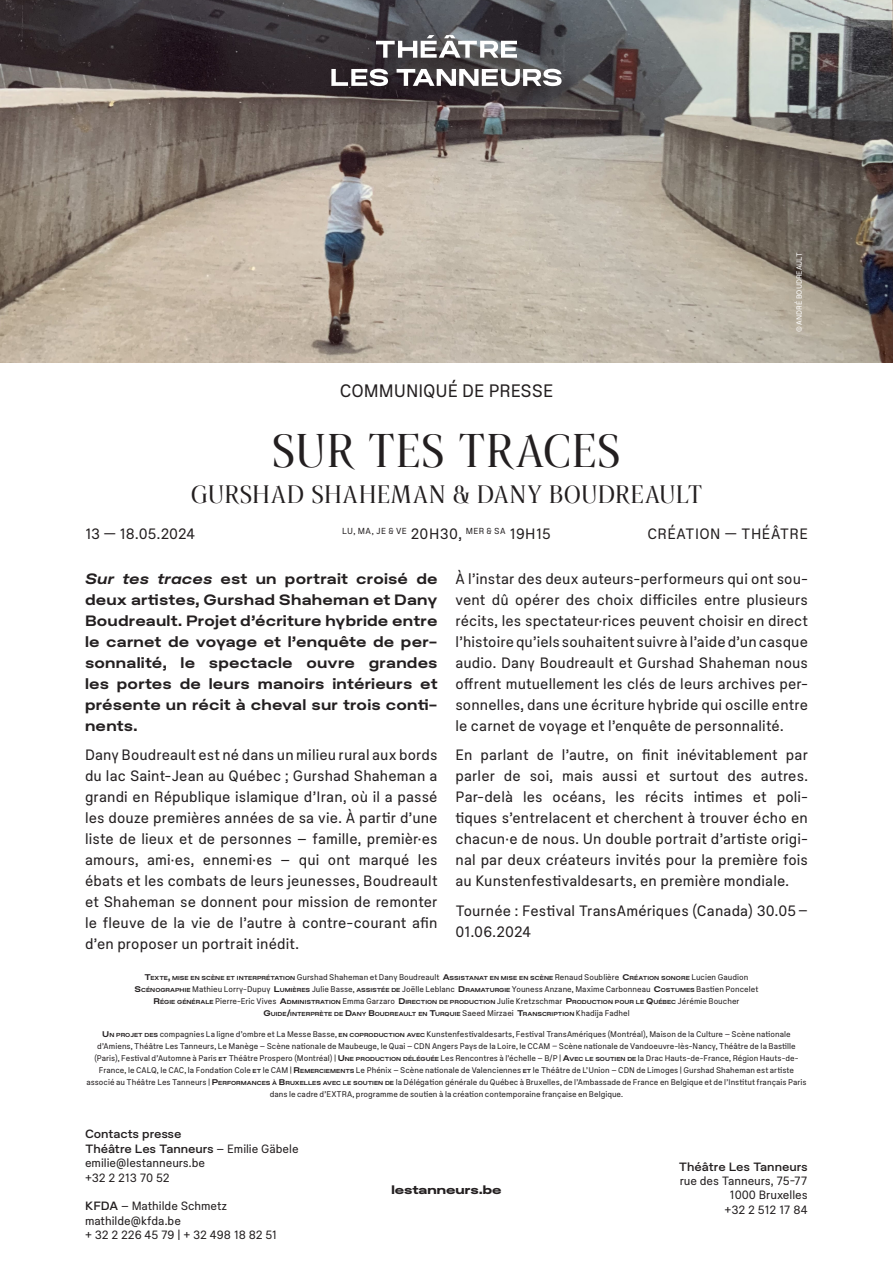
<style>
.page{position:relative;width:893px;height:1263px;background:#fff}
.page>*{position:absolute;margin:0;border:0;box-sizing:border-box;transform-origin:0 0}
.TEXTE___TITRE{font:45px "Rando Display";letter-spacing:.015em;color:#231f20}
.TEXTE___ARTISTES{font:24px "Rando Display";letter-spacing:.035em;color:#231f20}
.t1{font:18px "Plaid S";color:#231f20}
.Texte_Normal{font:15px/21px "Plaid S";letter-spacing:.01em;color:#231f20;text-align:justify}
.Texte_Normal-2{font:15px/21px "Plaid L";letter-spacing:.01em;color:#231f20;text-align:justify}
.TEXTE___ARTISTES-2{font:15px "Plaid S";letter-spacing:.02em;color:#231f20}
.TEXTE___ARTISTES-3{font:15px "Plaid S";color:#231f20}
.t2{font:12px "Plaid S";letter-spacing:-.005em;color:#231f20}
.t3{font:12px "Plaid M";letter-spacing:-.005em;color:#231f20}
.t4{font:12px "Plaid XL";letter-spacing:.005em;color:#231f20}
.TEXTE___ARTISTES-4{font:8.7px "Plaid S";letter-spacing:.05em;color:#231f20}
.Texte_Normal-3{font:8.25px/12px "Plaid S";letter-spacing:.005em;color:#231f20;text-align:center}
.TEXTE___COPYRIGHT{font:7.5px "Plaid S";color:#fff}
.Texte_Normal-4{font:5.7px/12px "Plaid L";letter-spacing:.005em;color:#231f20;text-align:center}
.s1{font-size:15px}
.s2{font-size:8.25px}
.s3{font-family:"Plaid S";font-size:8.25px}
.s4{font-family:"Plaid L"}
.s5{font-family:"Plaid L";font-size:5.7px}
.s6{font-family:"Plaid L Italic"}
.s7{font-family:"Plaid S"}
.s8{font-family:"Plaid M"}
</style>
<div class="page">
<img style="left:0;top:0;width:893px;height:362px">
<div style="left:334px;top:38px;width:246px;height:67px;background:#231f20;opacity:.5"></div>
<svg style="left:376px;top:35px;width:141px;height:23px"></svg>
<svg style="left:331px;top:69px;width:57px;height:17px"></svg>
<svg style="left:397px;top:69px;width:165px;height:17px"></svg>
<p class="t1" style="left:340px;top:379px;width:215px">COMMUNIQUÉ DE PRESSE</p>
<p class="TEXTE___TITRE" style="left:272px;top:418px;width:351px">SUR TES TRACES</p>
<p class="TEXTE___ARTISTES" style="left:191px;top:477px;width:513px">GURSHAD SHAHEMAN &amp; DANY BOUDREAULT</p>
<p class="TEXTE___COPYRIGHT" style="left:794px;top:332px;width:81px;rotate:-90deg">© ANDRÉ BOUDREAULT</p>
<p class="TEXTE___ARTISTES-3" style="left:85px;top:524px;width:112px">13 — 18.05.2024</p>
<p class="TEXTE___ARTISTES-4" style="left:342px;top:525px;width:210px">LU, MA, JE &amp; VE <span class="s1">20H30,</span> MER &amp; SA <span class="s1">19H15</span></p>
<p class="TEXTE___ARTISTES-2" style="left:647px;top:524px;width:162px">CRÉATION — THÉÂTRE</p>
<p class="Texte_Normal" style="left:455px;top:568px;width:354px">À l’instar des deux auteurs-performeurs qui ont sou&shy;vent dû opérer des choix difficiles entre plusieurs récits, les spectateur·rices peuvent choisir en direct l’histoire qu’iels souhaitent suivre à l’aide d’un casque audio. Dany Boudreault et Gurshad Shaheman nous offrent mutuellement les clés de leurs archives per&shy;sonnelles, dans une écriture hybride qui oscille entre le carnet de voyage et l’enquête de personnalité.</p>
<p class="Texte_Normal" style="left:455px;top:745px;width:354px">En parlant de l’autre, on finit inévitablement par parler de soi, mais aussi et surtout des autres.<br>Par-delà les océans, les récits intimes et poli&shy;tiques s’entrelacent et cherchent à trouver écho en chacun·e de nous. Un double portrait d’artiste origi&shy;nal par deux créateurs invités pour la première fois au Kunstenfestivaldesarts, en première mondiale.</p>
<p class="Texte_Normal" style="left:455px;top:900px;width:354px">Tournée : Festival TransAmériques (Canada) 30.05–<br>01.06.2024</p>
<p class="Texte_Normal-4" style="left:145px;top:972px;width:605px"><span class="s2">T</span>EXTE<span class="s2">,</span> MISE EN SCÈNE ET INTERPRÉTATION <span class="s3">Gurshad Shaheman et Dany Boudreault</span> <span class="s2">A</span>SSISTANAT EN MISE EN SCÈNE <span class="s3">Renaud Soublière</span> <span class="s2">C</span>RÉATION SONORE <span class="s3">Lucien Gaudion</span></p>
<p class="Texte_Normal-3" style="left:135px;top:983px;width:625px"><span class="s4">S</span><span class="s5">CÉNOGRAPHIE</span> Mathieu Lorry-Dupuy <span class="s4">L</span><span class="s5">UMIÈRES</span> Julie Basse, <span class="s5">ASSISTÉE DE</span> Joëlle Leblanc <span class="s4">D</span> <span class="s5">RAMATURGIE</span> Youness Anzane, Maxime Carbonneau <span class="s4">C</span><span class="s5">OSTUMES</span> Bastien Poncelet</p>
<p class="Texte_Normal-4" style="left:153px;top:996px;width:587px"><span class="s2">R</span> ÉGIE GÉNÉRALE <span class="s3">Pierre-Eric Vives</span> <span class="s2">A</span>DMINISTRATION <span class="s3">Emma Garzaro</span> <span class="s2">D</span> IRECTION DE PRODUCTION <span class="s3">Julie Kretzschmar</span> <span class="s2">P</span>RODUCTION POUR LE <span class="s2">Q</span>UÉBEC <span class="s3">Jérémie Boucher<br></span><span class="s2">G</span>UIDE<span class="s2">/</span>INTERPRÈTE DE <span class="s2">D</span>ANY <span class="s2">B</span>OUDREAULT EN <span class="s2">T</span>URQUIE <span class="s3">Saeed Mirzaei</span> <span class="s2">T</span>RANSCRIPTION <span class="s3">Khadija Fadhel</span></p>
<p class="Texte_Normal-3" style="left:86px;top:1028px;width:722px"><span class="s4">U</span> <span class="s5">N PROJET DES</span> compagnies La ligne d’ombre et La Messe Basse, <span class="s5">EN COPRODUCTION AVEC</span> Kunstenfestivaldesarts, Festival TransAmériques (Montréal), Maison de la Culture – Scène nationale d’Amiens, Théâtre Les Tanneurs, Le Manège – Scène nationale de Maubeuge, le Quai – CDN Angers Pays de la Loire, le CCAM – Scène nationale de Vandoeuvre-lès-Nancy, Théâtre de la Bastille (Paris), Festival d’Automne à Paris <span class="s5">ET</span> Théâtre Prospero (Montréal) | <span class="s4">U</span> <span class="s5">NE PRODUCTION DÉLÉGUÉE</span> Les Rencontres à l’échelle – B/P | <span class="s4">A</span><span class="s5">VEC LE SOUTIEN DE</span> la Drac Hauts-de-France, Région Hauts-de-France, le CALQ, le CAC, la Fondation Cole <span class="s5">ET</span> le CAM | <span class="s4">R</span> <span class="s5">EMERCIEMENTS</span> Le Phénix – Scène nationale de Valenciennes <span class="s5">ET</span> le Théâtre de L’Union – CDN de Limoges | Gurshad Shaheman est artiste associé au Théâtre Les Tanneurs | <span class="s4">P</span><span class="s5">ERFORMANCES À</span> <span class="s4">B</span> <span class="s5">RUXELLES AVEC LE SOUTIEN DE</span> la Délégation générale du Québec à Bruxelles, de l’Ambassade de France en Belgique et de l’Institut français Paris dans le cadre d’EXTRA, programme de soutien à la création contemporaine française en Belgique.</p>
<p class="Texte_Normal-2" style="left:85px;top:568px;width:354px"><span class="s6">Sur tes traces</span> est un portrait croisé de deux artistes, Gurshad Shaheman et Dany Boudreault. Projet d’écriture hybride entre le carnet de voyage et l’enquête de per&shy;sonnalité, le spectacle ouvre grandes les portes de leurs manoirs intérieurs et présente un récit à cheval sur trois conti&shy;nents.</p>
<p class="Texte_Normal" style="left:85px;top:745px;width:354px">Dany Boudreault est né dans un milieu rural aux bords du lac Saint-Jean au Québec ; Gurshad Shaheman a grandi en République islamique d’Iran, où il a passé les douze premières années de sa vie. À partir d’une liste de lieux et de personnes – famille, premièr·es amours, ami·es, ennemi·es – qui ont marqué les ébats et les combats de leurs jeunesses, Boudreault et Shaheman se donnent pour mission de remonter le fleuve de la vie de l’autre à contre-courant afin d’en proposer un portrait inédit.</p>
<p class="t3" style="left:85px;top:1126px;width:98px">Contacts presse</p>
<p class="t3" style="left:85px;top:1141px;width:215px">Théâtre Les Tanneurs <span class="s7">– Emilie Gäbele</span></p>
<p class="t2" style="left:85px;top:1155px;width:122px">emilie@lestanneurs.be</p>
<p class="t2" style="left:85px;top:1170px;width:86px">+32 2 213 70 52</p>
<p class="t2" style="left:85px;top:1198px;width:144px"><span class="s8">KFDA</span> – Mathilde Schmetz</p>
<p class="t2" style="left:85px;top:1213px;width:97px">mathilde@kfda.be</p>
<p class="t2" style="left:85px;top:1227px;width:193px">+ 32 2 226 45 79 | + 32 498 18 82 51</p>
<p class="t4" style="left:391px;top:1182px;width:112px">lestanneurs.be</p>
<p class="t3" style="left:679px;top:1159px;width:130px">Théâtre Les Tanneurs</p>
<p class="t2" style="left:680px;top:1173px;width:129px">rue des Tanneurs, 75-77</p>
<p class="t2" style="left:730px;top:1187px;width:80px">1000 Bruxelles</p>
<p class="t2" style="left:725px;top:1202px;width:84px">+32 2 512 17 84</p>
</div>
